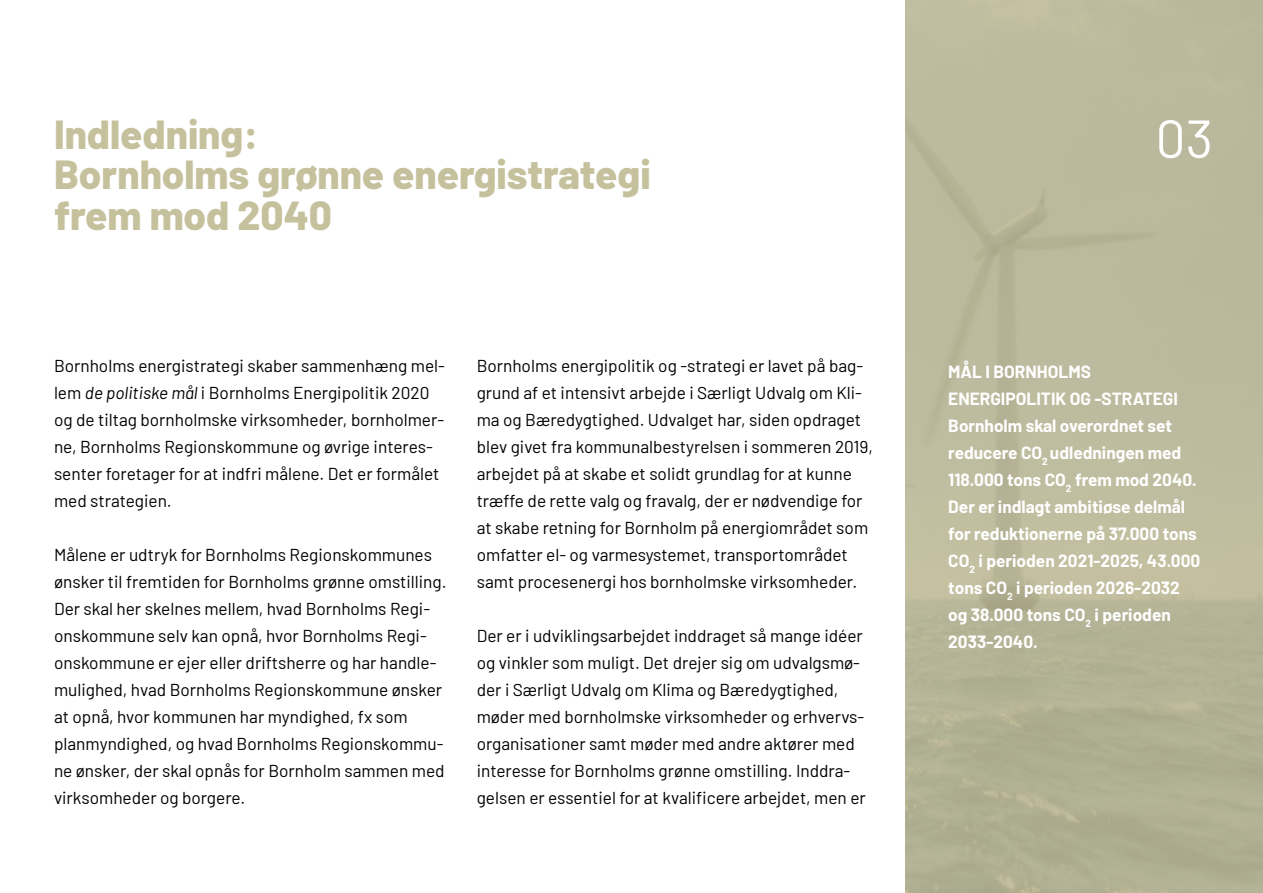
<style>
.page{position:relative;width:1263px;height:893px;background:#fff}
.page>*{position:absolute;margin:0;border:0;box-sizing:border-box;transform-origin:0 0}
.t1{font:53.25px "Barlow";color:#fff}
.t2{font:800 40.5px/40.5px "Barlow";color:#c6c19d}
.t3{font:17.25px/27px "Barlow";color:#000}
.t4{font:700 17.25px/27px "Barlow";color:#fff}
.s1{font-style:italic}
</style>
<div class="page">
<div style="left:906px;top:0;width:357px;height:893px;background:linear-gradient(to right,#b9b89a,#b8b79a)"></div>
<h2 class="t2" style="left:54px;top:111px;width:598px">Indledning:<br>Bornholms grønne energistrategi frem mod 2040</h2>
<p class="t3" style="left:54px;top:351px;width:392px">Bornholms energistrategi skaber sammenhæng mel&shy;lem <span class="s1">de politiske mål</span> i Bornholms Energipolitik 2020 og de tiltag bornholmske virksomheder, bornholmer&shy;ne, Bornholms Regionskommune og øvrige interes&shy;senter foretager for at indfri målene. Det er formålet med strategien.</p>
<p class="t3" style="left:54px;top:540px;width:394px">Målene er udtryk for Bornholms Regionskommunes ønsker til fremtiden for Bornholms grønne omstilling.<br>Der skal her skelnes mellem, hvad Bornholms Regi&shy;onskommune selv kan opnå, hvor Bornholms Regi&shy;onskommune er ejer eller driftsherre og har handle&shy;mulighed, hvad Bornholms Regionskommune ønsker at opnå, hvor kommunen har myndighed, fx som planmyndighed, og hvad Bornholms Regionskommu&shy;ne ønsker, der skal opnås for Bornholm sammen med virksomheder og borgere.</p>
<p class="t3" style="left:477px;top:351px;width:398px">Bornholms energipolitik og -strategi er lavet på bag&shy;grund af et intensivt arbejde i Særligt Udvalg om Kli&shy;ma og Bæredygtighed. Udvalget har, siden opdraget blev givet fra kommunalbestyrelsen i sommeren 2019, arbejdet på at skabe et solidt grundlag for at kunne træffe de rette valg og fravalg, der er nødvendige for at skabe retning for Bornholm på energiområdet som omfatter el- og varmesystemet, transportområdet samt procesenergi hos bornholmske virksomheder.</p>
<p class="t3" style="left:477px;top:621px;width:391px">Der er i udviklingsarbejdet inddraget så mange idéer og vinkler som muligt. Det drejer sig om udvalgsmø&shy;der i Særligt Udvalg om Klima og Bæredygtighed, møder med bornholmske virksomheder og erhvervs&shy;organisationer samt møder med andre aktører med interesse for Bornholms grønne omstilling. Inddra&shy;gelsen er essentiel for at kvalificere arbejdet, men er</p>
<h1 class="t1" style="left:1155px;top:100px;width:59px">03</h1>
<p class="t4" style="left:948px;top:357px;width:254px">MÅL I BORNHOLMS<br>ENERGIPOLITIK OG -STRATEGI<br>Bornholm skal overordnet set reducere CO<sub>2</sub> udledningen med<br>118.000 tons CO<sub>2</sub> frem mod 2040.<br>Der er indlagt ambitiøse delmål for reduktionerne på 37.000 tons<br>CO<sub>2</sub> i perioden 2021-2025, 43.000 tons CO<sub>2</sub> i perioden 2026-2032 og 38.000 tons CO<sub>2</sub> i perioden<br>2033-2040.</p>
</div>
